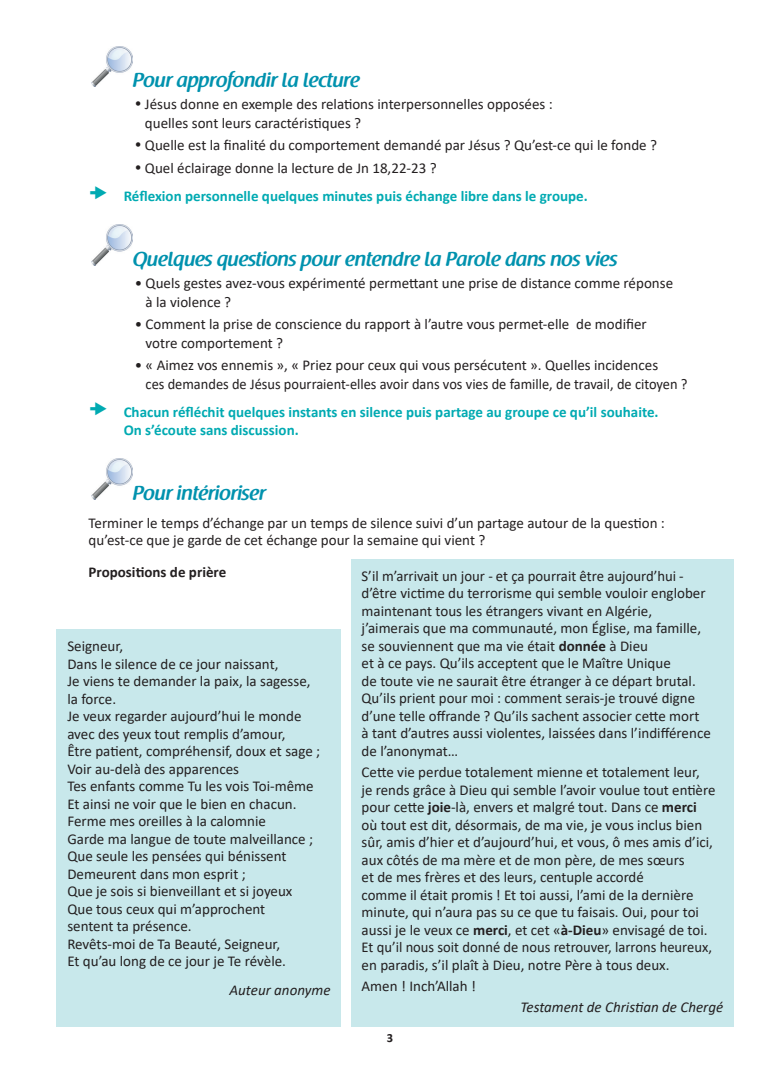
<style>
.page{position:relative;width:780px;height:1088px;background:#fff}
.page>*{position:absolute;margin:0;border:0;box-sizing:border-box;transform-origin:0 0}
.t1{font:600 20px "Raspoutine";color:#0092ae}
.t2{font:15px/17.5px "Calibri";color:#231f20}
.t3{font:700 15px/28.1px "Calibri";color:#00aab2}
.t4{font:italic 15px "Calibri";color:#231f20}
.t5{font:700 15px "Calibri";color:#231f20}
.t6{font:700 12.5px "Calibri";color:#231f20}
.s1{color:#231f20}
.s2{font-weight:400;color:#231f20}
.s3{font-weight:700}
</style>
<div class="page">
<img style="left:91px;top:46px;width:42px;height:41px">
<img style="left:91px;top:225px;width:42px;height:41px">
<img style="left:91px;top:459px;width:42px;height:40px">
<div style="left:57px;top:629px;width:284px;height:398px;background:#c8e8eb"></div>
<div style="left:351px;top:559px;width:382px;height:468px;background:#c8e8eb"></div>
<h1 class="t1" style="left:133px;top:69px;width:229px">Pour approfondir la lecture</h1>
<p class="t2" style="left:145px;top:94px;width:409px;line-height:18.8px;text-indent:-10px">• Jésus donne en exemple des relations interpersonnelles opposées : quelles sont leurs caractéristiques ?</p>
<p class="t2" style="left:135px;top:136px;width:524px">• Quelle est la finalité du comportement demandé par Jésus ? Qu’est-ce qui le fonde ?</p>
<p class="t3" style="left:124px;top:153px;width:465px;text-indent:11px"><span class="s1">•</span> <span class="s2">Quel éclairage donne la lecture de Jn 18,22-23 ?<br></span>Réflexion personnelle quelques minutes puis échange libre dans le groupe.</p>
<h1 class="t1" style="left:133px;top:248px;width:486px">Quelques questions pour entendre la Parole dans nos vies</h1>
<p class="t2" style="left:146px;top:273px;width:529px;line-height:18.8px;text-indent:-11px">• Quels gestes avez-vous expérimenté permettant une prise de distance comme réponse à la violence ?</p>
<p class="t2" style="left:146px;top:314px;width:502px;line-height:18.8px;text-indent:-11px">• Comment la prise de conscience du rapport à l’autre vous permet-elle de modifier votre comportement ?</p>
<p class="t2" style="left:146px;top:355px;width:543px;line-height:18.8px;text-indent:-11px">• « Aimez vos ennemis », « Priez pour ceux qui vous persécutent ». Quelles incidences<br>ces demandes de Jésus pourraient-elles avoir dans vos vies de famille, de travail, de citoyen ?</p>
<p class="t3" style="left:124px;top:403px;width:536px;line-height:17.5px">Chacun réfléchit quelques instants en silence puis partage au groupe ce qu’il souhaite.<br>On s’écoute sans discussion.</p>
<h1 class="t1" style="left:133px;top:481px;width:134px">Pour intérioriser</h1>
<p class="t2" style="left:89px;top:514px;width:578px">Terminer le temps d’échange par un temps de silence suivi d’un partage autour de la question : qu’est-ce que je garde de cet échange pour la semaine qui vient ?</p>
<p class="t5" style="left:89px;top:561px;width:139px">Propositions de prière</p>
<p class="t2" style="left:361px;top:567px;width:350px">S’il m’arrivait un jour - et ça pourrait être aujourd’hui - d’être victime du terrorisme qui semble vouloir englober maintenant tous les étrangers vivant en Algérie, j’aimerais que ma communauté, mon Église, ma famille, se souviennent que ma vie était <span class="s3">donnée</span> à Dieu<br>et à ce pays. Qu’ils acceptent que le Maître Unique<br>de toute vie ne saurait être étranger à ce départ brutal.<br>Qu’ils prient pour moi : comment serais-je trouvé digne d’une telle offrande ? Qu’ils sachent associer cette mort<br>à tant d’autres aussi violentes, laissées dans l’indifférence de l’anonymat…</p>
<p class="t2" style="left:361px;top:763px;width:355px">Cette vie perdue totalement mienne et totalement leur,<br>je rends grâce à Dieu qui semble l’avoir voulue tout entière pour cette <span class="s3">joie</span>-là, envers et malgré tout. Dans ce <span class="s3">merci </span>où tout est dit, désormais, de ma vie, je vous inclus bien sûr, amis d’hier et d’aujourd’hui, et vous, ô mes amis d’ici, aux côtés de ma mère et de mon père, de mes sœurs<br>et de mes frères et des leurs, centuple accordé<br>comme il était promis ! Et toi aussi, l’ami de la dernière minute, qui n’aura pas su ce que tu faisais. Oui, pour toi aussi je le veux ce <span class="s3">merci</span>, et cet «<span class="s3">à-Dieu</span>» envisagé de toi.<br>Et qu’il nous soit donné de nous retrouver, larrons heureux, en paradis, s’il plaît à Dieu, notre Père à tous deux.</p>
<p class="t2" style="left:361px;top:976px;width:116px">Amen ! Inch’Allah !</p>
<p class="t4" style="left:520px;top:996px;width:204px">Testament de Christian de Chergé</p>
<p class="t2" style="left:67px;top:637px;width:254px">Seigneur,<br>Dans le silence de ce jour naissant,<br>Je viens te demander la paix, la sagesse, la force.<br>Je veux regarder aujourd’hui le monde avec des yeux tout remplis d’amour,<br>Être patient, compréhensif, doux et sage ;<br>Voir au-delà des apparences<br>Tes enfants comme Tu les vois Toi-même<br>Et ainsi ne voir que le bien en chacun.<br>Ferme mes oreilles à la calomnie<br>Garde ma langue de toute malveillance ;<br>Que seule les pensées qui bénissent<br>Demeurent dans mon esprit ;<br>Que je sois si bienveillant et si joyeux<br>Que tous ceux qui m’approchent<br>sentent ta présence.<br>Revêts-moi de Ta Beauté, Seigneur,<br>Et qu’au long de ce jour je Te révèle.</p>
<p class="t4" style="left:229px;top:979px;width:102px">Auteur anonyme</p>
<p class="t6" style="left:387px;top:1029px;width:8px">3</p>
</div>
